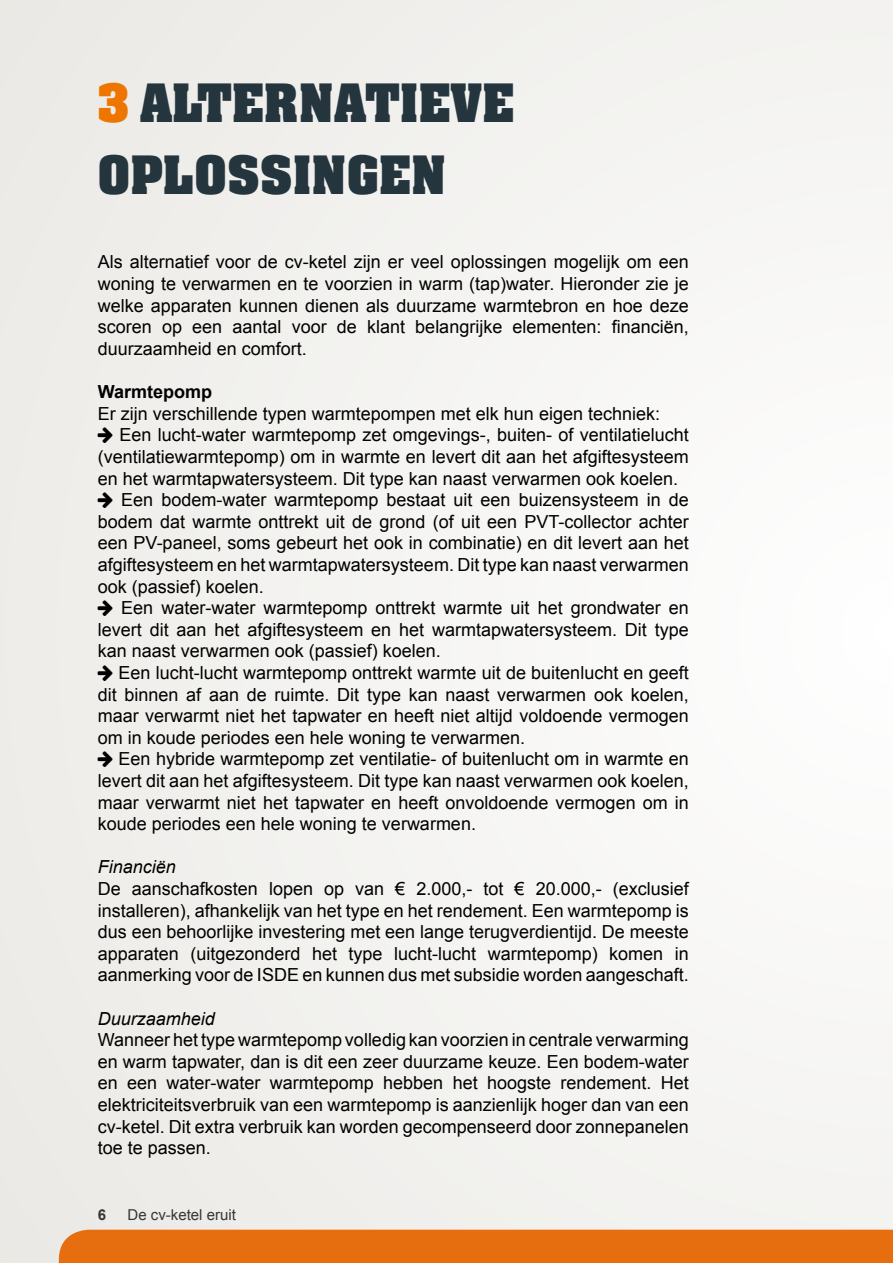
<style>
.page{position:relative;width:893px;height:1263px;background:#f3f3f0}
.page>*{position:absolute;margin:0;border:0;box-sizing:border-box;transform-origin:0 0}
.t1{font:700 45px/72px "Aachen";letter-spacing:.01em;color:#24353e}
.t2{font:18px/21.6px "Arial";color:#000;text-align:justify}
.t3{font:italic 18px "Arial";color:#000}
.t4{font:700 18px "Arial";color:#000}
.t5{font:15px "Arial";color:#353736}
.t6{font:700 15px "Arial";color:#353736}
.s1{color:#ee7600}
</style>
<div class="page">
<div style="left:59px;top:1230px;width:834px;height:33px;background:#e76e0e"></div>
<h1 class="t1" style="left:98px;top:71px;width:418px"><span class="s1">3</span> ALTERNATIEVE<br>OPLOSSINGEN</h1>
<p class="t2" style="left:98px;top:253px;width:593px">Als alternatief voor de cv-ketel zijn er veel oplossingen mogelijk om een woning te verwarmen en te voorzien in warm (tap)water. Hieronder zie je welke apparaten kunnen dienen als duurzame warmtebron en hoe deze scoren op een aantal voor de klant belangrijke elementen: financiën, duurzaamheid en comfort.</p>
<p class="t4" style="left:98px;top:385px;width:116px">Warmtepomp</p>
<p class="t2" style="left:98px;top:404px;width:564px">Er zijn verschillende typen warmtepompen met elk hun eigen techniek:</p>
<p class="t2" style="left:120px;top:426px;width:571px">Een lucht-water warmtepomp zet omgevings-, buiten- of ventilatielucht</p>
<p class="t2" style="left:98px;top:447px;width:593px">(ventilatiewarmtepomp) om in warmte en levert dit aan het afgiftesysteem</p>
<p class="t2" style="left:98px;top:469px;width:582px">en het warmtapwatersysteem. Dit type kan naast verwarmen ook koelen.</p>
<p class="t2" style="left:121px;top:491px;width:569px">Een bodem-water warmtepomp bestaat uit een buizensysteem in de</p>
<p class="t2" style="left:98px;top:512px;width:593px">bodem dat warmte onttrekt uit de grond (of uit een PVT-collector achter</p>
<p class="t2" style="left:98px;top:534px;width:593px">een PV-paneel, soms gebeurt het ook in combinatie) en dit levert aan het</p>
<p class="t2" style="left:98px;top:555px;width:592px">afgiftesysteem en het warmtapwatersysteem. Dit type kan naast verwarmen</p>
<p class="t2" style="left:98px;top:577px;width:168px">ook (passief) koelen.</p>
<p class="t2" style="left:121px;top:599px;width:569px">Een water-water warmtepomp onttrekt warmte uit het grondwater en</p>
<p class="t2" style="left:98px;top:620px;width:593px">levert dit aan het afgiftesysteem en het warmtapwatersysteem. Dit type</p>
<p class="t2" style="left:98px;top:642px;width:345px">kan naast verwarmen ook (passief) koelen.</p>
<p class="t2" style="left:118px;top:663px;width:572px">Een lucht-lucht warmtepomp onttrekt warmte uit de buitenlucht en geeft</p>
<p class="t2" style="left:98px;top:685px;width:592px">dit binnen af aan de ruimte. Dit type kan naast verwarmen ook koelen,</p>
<p class="t2" style="left:98px;top:707px;width:592px">maar verwarmt niet het tapwater en heeft niet altijd voldoende vermogen</p>
<p class="t2" style="left:98px;top:728px;width:429px">om in koude periodes een hele woning te verwarmen.</p>
<p class="t2" style="left:119px;top:750px;width:572px">Een hybride warmtepomp zet ventilatie- of buitenlucht om in warmte en</p>
<p class="t2" style="left:98px;top:771px;width:592px">levert dit aan het afgiftesysteem. Dit type kan naast verwarmen ook koelen,</p>
<p class="t2" style="left:98px;top:793px;width:592px">maar verwarmt niet het tapwater en heeft onvoldoende vermogen om in</p>
<p class="t2" style="left:98px;top:815px;width:380px">koude periodes een hele woning te verwarmen.</p>
<p class="t3" style="left:98px;top:856px;width:80px">Financiën</p>
<p class="t2" style="left:98px;top:879px;width:593px">De aanschafkosten lopen op van € 2.000,- tot € 20.000,- (exclusief installeren), afhankelijk van het type en het rendement. Een warmtepomp is dus een behoorlijke investering met een lange terugverdientijd. De meeste apparaten (uitgezonderd het type lucht-lucht warmtepomp) komen in aanmerking voor de ISDE en kunnen dus met subsidie worden aangeschaft.</p>
<p class="t3" style="left:98px;top:1008px;width:119px">Duurzaamheid</p>
<p class="t2" style="left:98px;top:1031px;width:593px">Wanneer het type warmtepomp volledig kan voorzien in centrale verwarming en warm tapwater, dan is dit een zeer duurzame keuze. Een bodem-water en een water-water warmtepomp hebben het hoogste rendement. Het elektriciteitsverbruik van een warmtepomp is aanzienlijk hoger dan van een cv-ketel. Dit extra verbruik kan worden gecompenseerd door zonnepanelen toe te passen.</p>
<p class="t6" style="left:98px;top:1209px;width:10px">6</p>
<p class="t5" style="left:128px;top:1209px;width:110px">De cv-ketel eruit</p>
</div>
